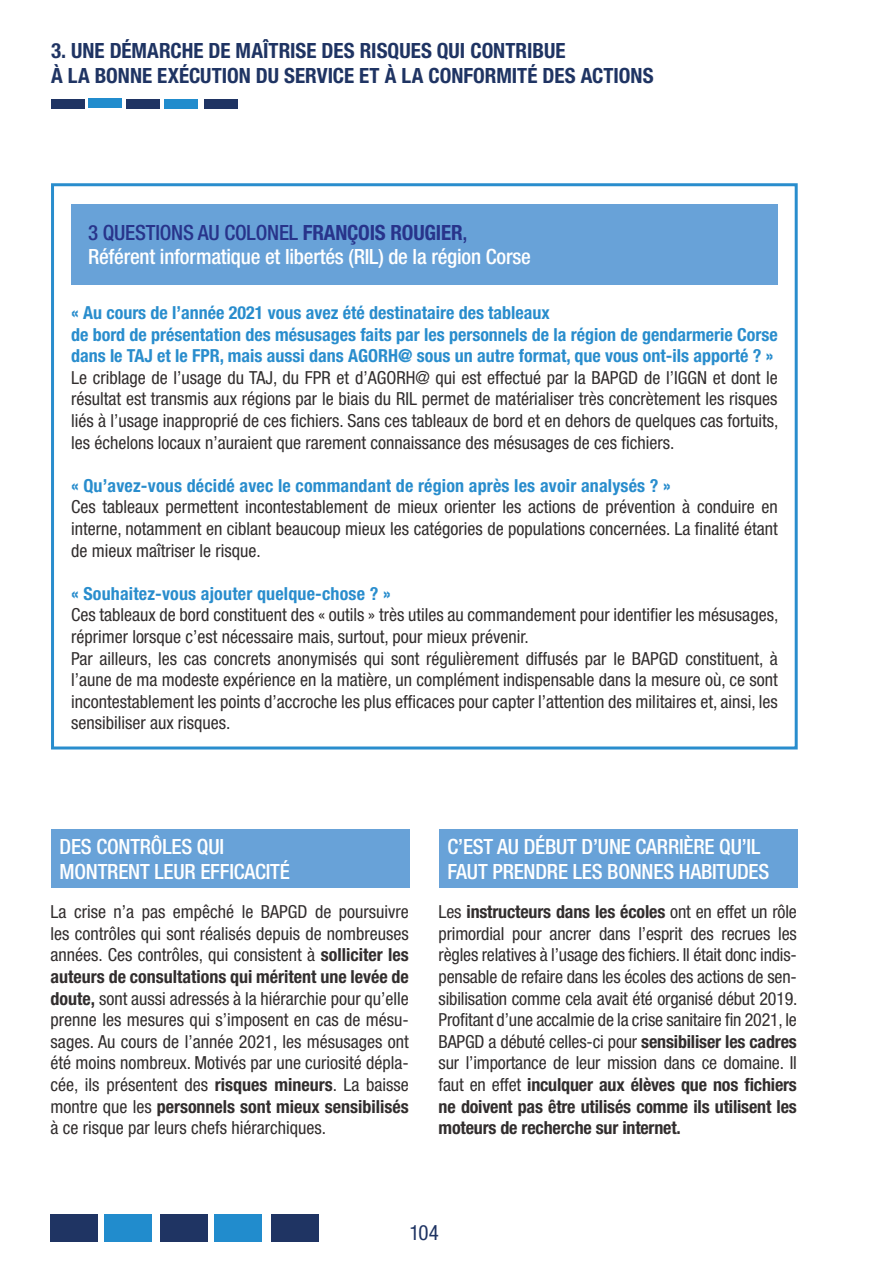
<style>
.page{position:relative;width:893px;height:1263px;background:#fff}
.page>*{position:absolute;margin:0;border:0;box-sizing:border-box;transform-origin:0 0}
.t1{font:500 condensed 21px/25.2px "Helvetica Neue LT Std";letter-spacing:-.01em;color:#fff}
.t2{font:700 condensed 21px/25.2px "Helvetica Neue LT Std";color:#1f3463}
.t3{font:condensed 21px "Helvetica Neue LT Std";color:#1f3463}
.t4{font:condensed 18px/21.6px "Helvetica Neue LT Std";color:#322e2e;text-align:justify}
.t5{font:700 condensed 18px/21.6px "Helvetica Neue LT Std";color:#298dcd}
.s1{color:#28348b}
.s2{font-weight:700;color:#28348b}
.s3{font-weight:700}
</style>
<div class="page">
<div style="left:271px;top:1214px;width:48px;height:27px;background:#1f3463"></div>
<div style="left:50px;top:1214px;width:48px;height:27px;background:#1f3463"></div>
<div style="left:105px;top:1214px;width:47px;height:27px;background:#218ccd"></div>
<div style="left:160px;top:1214px;width:48px;height:28px;background:#1f3463"></div>
<div style="left:214px;top:1215px;width:48px;height:27px;background:#218ccd"></div>
<div style="left:204px;top:99px;width:33px;height:9px;background:#1f3463"></div>
<div style="left:51px;top:99px;width:33px;height:9px;background:#1f3463"></div>
<div style="left:88px;top:99px;width:34px;height:9px;background:#218ccd"></div>
<div style="left:127px;top:99px;width:33px;height:9px;background:#1f3463"></div>
<div style="left:164px;top:99px;width:33px;height:9px;background:#218ccd"></div>
<div style="left:51px;top:183px;width:747px;height:566px;border:3px solid #298dcd"></div>
<div style="left:71px;top:205px;width:707px;height:80px;background:#68a2d8"></div>
<div style="left:51px;top:830px;width:358px;height:58px;background:#68a2d8"></div>
<div style="left:439px;top:830px;width:358px;height:58px;background:#68a2d8"></div>
<p class="t2" style="left:51px;top:37px;width:604px">3. UNE DÉMARCHE DE MAÎTRISE DES RISQUES QUI CONTRIBUE<br>À LA BONNE EXÉCUTION DU SERVICE ET À LA CONFORMITÉ DES ACTIONS</p>
<p class="t1" style="left:88px;top:221px;width:444px;line-height:24px"><span class="s1">3 QUESTIONS AU COLONEL</span> <span class="s2">FRANÇOIS ROUGIER</span><span class="s1">,<br></span>Référent informatique et libertés (RIL) de la région Corse</p>
<p class="t5" style="left:71px;top:302px;width:708px">« Au cours de l’année 2021 vous avez été destinataire des tableaux<br>de bord de présentation des mésusages faits par les personnels de la région de gendarmerie Corse dans le TAJ et le FPR, mais aussi dans AGORH@ sous un autre format, que vous ont-ils apporté ? »</p>
<p class="t4" style="left:71px;top:367px;width:709px">Le criblage de l’usage du TAJ, du FPR et d’AGORH@ qui est effectué par la BAPGD de l’IGGN et dont le résultat est transmis aux régions par le biais du RIL permet de matérialiser très concrètement les risques liés à l’usage inapproprié de ces fichiers. Sans ces tableaux de bord et en dehors de quelques cas fortuits, les échelons locaux n’auraient que rarement connaissance des mésusages de ces fichiers.</p>
<p class="t5" style="left:71px;top:474px;width:601px">« Qu’avez-vous décidé avec le commandant de région après les avoir analysés ? »</p>
<p class="t4" style="left:71px;top:496px;width:708px">Ces tableaux permettent incontestablement de mieux orienter les actions de prévention à conduire en interne, notamment en ciblant beaucoup mieux les catégories de populations concernées. La finalité étant de mieux maîtriser le risque.</p>
<p class="t5" style="left:71px;top:582px;width:321px">« Souhaitez-vous ajouter quelque-chose ? »</p>
<p class="t4" style="left:71px;top:604px;width:709px;text-align:left">Ces tableaux de bord constituent des « outils » très utiles au commandement pour identifier les mésusages, réprimer lorsque c’est nécessaire mais, surtout, pour mieux prévenir.<br>Par ailleurs, les cas concrets anonymisés qui sont régulièrement diffusés par le BAPGD constituent, à l’aune de ma modeste expérience en la matière, un complément indispensable dans la mesure où, ce sont incontestablement les points d’accroche les plus efficaces pour capter l’attention des militaires et, ainsi, les sensibiliser aux risques.</p>
<p class="t1" style="left:60px;top:833px;width:232px">DES CONTRÔLES QUI<br>MONTRENT LEUR EFFICACITÉ</p>
<p class="t1" style="left:448px;top:833px;width:323px">C’EST AU DÉBUT D’UNE CARRIÈRE QU’IL<br>FAUT PRENDRE LES BONNES HABITUDES</p>
<p class="t4" style="left:51px;top:901px;width:360px">La crise n’a pas empêché le BAPGD de poursuivre les contrôles qui sont réalisés depuis de nombreuses années. Ces contrôles, qui consistent à <span class="s3">solliciter les auteurs de consultations qui méritent une levée de doute,</span> sont aussi adressés à la hiérarchie pour qu’elle prenne les mesures qui s’imposent en cas de mésu&shy;sages. Au cours de l’année 2021, les mésusages ont été moins nombreux. Motivés par une curiosité dépla&shy;cée, ils présentent des <span class="s3">risques mineurs</span>. La baisse montre que les <span class="s3">personnels sont mieux sensibilisés </span>à ce risque par leurs chefs hiérarchiques.</p>
<p class="t4" style="left:439px;top:901px;width:360px">Les <span class="s3">instructeurs dans les écoles</span> ont en effet un rôle primordial pour ancrer dans l’esprit des recrues les règles relatives à l’usage des fichiers. Il était donc indis&shy;pensable de refaire dans les écoles des actions de sen&shy;sibilisation comme cela avait été organisé début 2019.<br>Profitant d’une accalmie de la crise sanitaire fin 2021, le BAPGD a débuté celles-ci pour <span class="s3">sensibiliser les cadres </span>sur l’importance de leur mission dans ce domaine. Il faut en effet <span class="s3">inculquer aux élèves que nos fichiers ne doivent pas être utilisés comme ils utilisent les moteurs de recherche sur internet.</span></p>
<p class="t3" style="left:409px;top:1221px;width:31px">104</p>
</div>
